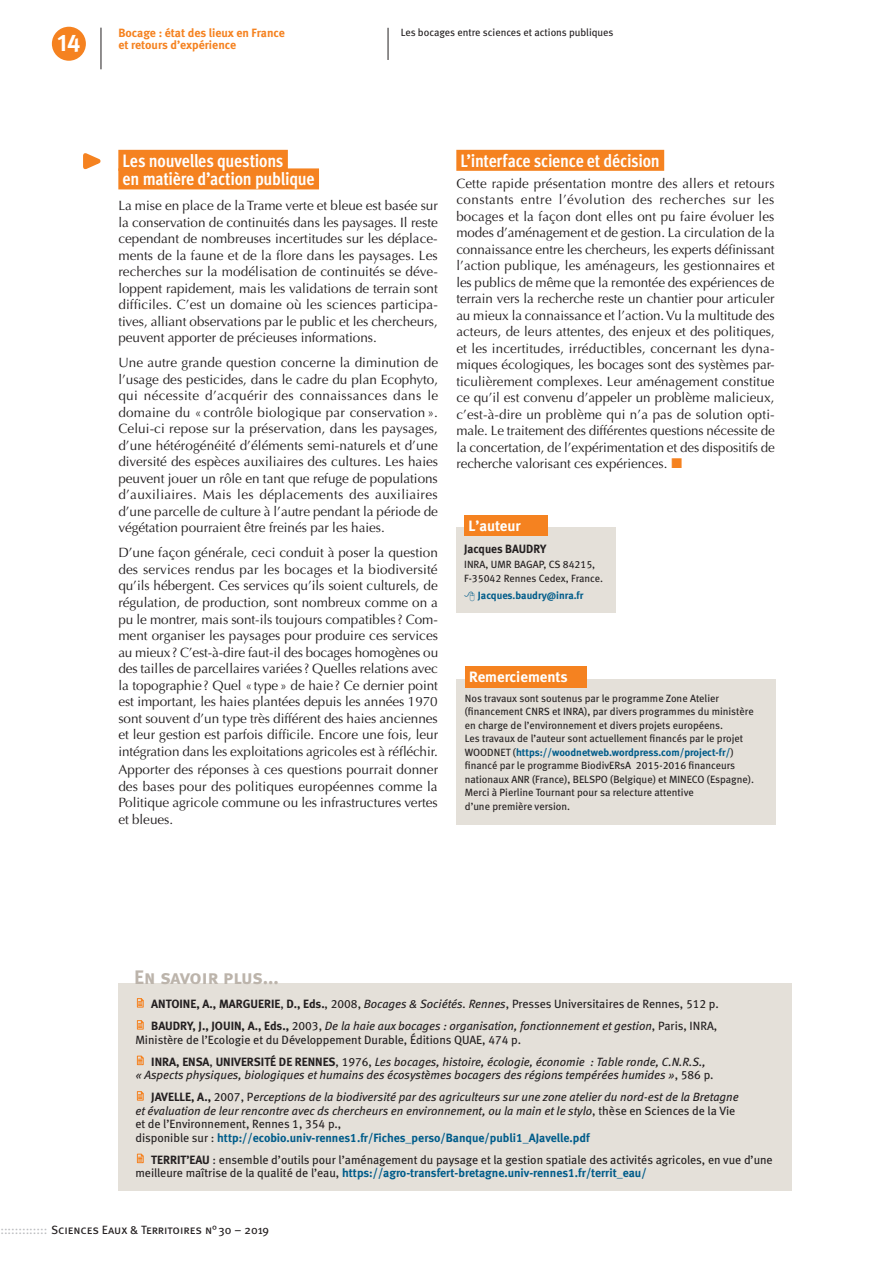
<style>
.page{position:relative;width:893px;height:1263px;background:#fff}
.page>*{position:absolute;margin:0;border:0;box-sizing:border-box;transform-origin:0 0}
.t1{font:24px "Meta Bold Caps Expert";color:#fff}
.t2{font:19.5px "Meta Bold LF Caps";letter-spacing:-.015em;color:#bcb4ab}
.t3{font:700 18px "Meta Cond OT";letter-spacing:-.015em;color:#fff}
.contact-picto{font:15px "Meta Bold LF";color:#fff}
.t4{font:13.5px/16.5px "Optima";letter-spacing:-.005em;color:#231f20;text-align:justify}
.Hors_texte{font:italic 12px/13.5px "Meta Book LF";color:#231f20}
.Hors_texte-2{font:12px/13.5px "Meta Book LF";color:#231f20}
.t5{font:700 12px/12px "Meta";color:#f58220}
.t6{font:12px "Meta Book Caps";color:#231f20}
.contacts{font:12px "Meta Bold LF";color:#231f20}
.coordonnées{font:10.5px/13.5px "Meta Book LF";color:#231f20}
.roulette_article{font:10.5px "Meta Book LF";color:#231f20}
.coordonnées-2{font:10.5px "Meta Bold LF";color:#005c8a}
.s1{font-family:"Meta Bold LF";color:#005c8a}
.s2{font-family:"Meta Bold LF"}
.s3{font-style:italic}
.s4{font-family:"Meta Bold LF";font-style:normal}
.s5{font-style:normal}
.s6{font-family:"Meta Bold LF";font-style:normal;color:#005c8a}
.s7{color:#bcbdc0}
</style>
<div class="page">
<svg style="left:83px;top:153px;width:18px;height:17px"></svg>
<hr style="left:388px;top:28px;width:1px;height:32px;background:#231f20">
<div style="left:118px;top:150px;width:170px;height:21px;background:#f58220"></div>
<div style="left:118px;top:168px;width:201px;height:21px;background:#f58220"></div>
<div style="left:118px;top:984px;width:674px;height:207px;background:#e4e0d9"></div>
<svg style="left:137px;top:998px;width:7px;height:9px"></svg>
<svg style="left:137px;top:1020px;width:7px;height:9px"></svg>
<svg style="left:137px;top:1055px;width:7px;height:10px"></svg>
<svg style="left:137px;top:1091px;width:7px;height:9px"></svg>
<svg style="left:137px;top:1153px;width:7px;height:10px"></svg>
<div style="left:456px;top:527px;width:159px;height:85px;background:#e4e0d9"></div>
<div style="left:464px;top:515px;width:84px;height:21px;background:#f58220"></div>
<div style="left:456px;top:680px;width:320px;height:145px;background:#e4e0d9"></div>
<div style="left:465px;top:666px;width:122px;height:22px;background:#f58220"></div>
<div style="left:456px;top:150px;width:208px;height:21px;background:#f58220"></div>
<div style="left:52px;top:27px;width:34px;height:34px;background:#f58220;border-radius:50%"></div>
<hr style="left:101px;top:28px;width:1px;height:41px;background:#231f20">
<h1 class="t1" style="left:57px;top:28px;width:25px">14</h1>
<p class="t5" style="left:118px;top:26px;width:168px">Bocage : état des lieux en France et retours d’expérience</p>
<p class="roulette_article" style="left:401px;top:26px;width:214px">Les bocages entre sciences et actions publiques</p>
<h1 class="t3" style="left:123px;top:149px;width:162px">Les nouvelles questions</h1>
<h1 class="t3" style="left:123px;top:168px;width:194px">en matière d’action publique</h1>
<p class="t4" style="left:118px;top:198px;width:321px">La mise en place de la Trame verte et bleue est basée sur la conservation de continuités dans les paysages. Il reste cependant de nombreuses incertitudes sur les déplace&shy;ments de la faune et de la flore dans les paysages. Les recherches sur la modélisation de continuités se déve&shy;loppent rapidement, mais les validations de terrain sont difficiles. C’est un domaine où les sciences participa&shy;tives, alliant observations par le public et les chercheurs, peuvent apporter de précieuses informations.</p>
<p class="t4" style="left:118px;top:355px;width:321px">Une autre grande question concerne la diminution de l’usage des pesticides, dans le cadre du plan Ecophyto, qui nécessite d’acquérir des connaissances dans le domaine du « contrôle biologique par conservation ».<br>Celui-ci repose sur la préservation, dans les paysages, d’une hétérogénéité d’éléments semi-naturels et d’une diversité des espèces auxiliaires des cultures. Les haies peuvent jouer un rôle en tant que refuge de populations d’auxiliaires. Mais les déplacements des auxiliaires d’une parcelle de culture à l’autre pendant la période de végétation pourraient être freinés par les haies.</p>
<p class="t4" style="left:118px;top:545px;width:321px">D’une façon générale, ceci conduit à poser la question des services rendus par les bocages et la biodiversité qu’ils hébergent. Ces services qu’ils soient culturels, de régulation, de production, sont nombreux comme on a pu le montrer, mais sont-ils toujours compatibles? Com&shy;ment organiser les paysages pour produire ces services au mieux? C’est-à-dire faut-il des bocages homogènes ou des tailles de parcellaires variées? Quelles relations avec la topographie? Quel «type» de haie? Ce dernier point est important, les haies plantées depuis les années 1970 sont souvent d’un type très différent des haies anciennes et leur gestion est parfois difficile. Encore une fois, leur intégration dans les exploitations agricoles est à réfléchir.</p>
<p class="t4" style="left:118px;top:761px;width:321px">Apporter des réponses à ces questions pourrait donner des bases pour des politiques européennes comme la Politique agricole commune ou les infrastructures vertes et bleues.</p>
<h1 class="t3" style="left:461px;top:149px;width:201px">L’interface science et décision</h1>
<p class="t4" style="left:456px;top:175px;width:320px">Cette rapide présentation montre des allers et retours constants entre l’évolution des recherches sur les bocages et la façon dont elles ont pu faire évoluer les modes d’aménagement et de gestion. La circulation de la connaissance entre les chercheurs, les experts définissant l’action publique, les aménageurs, les gestionnaires et les publics de même que la remontée des expériences de terrain vers la recherche reste un chantier pour articuler au mieux la connaissance et l’action. Vu la multitude des acteurs, de leurs attentes, des enjeux et des politiques, et les incertitudes, irréductibles, concernant les dyna&shy;miques écologiques, les bocages sont des systèmes par&shy;ticulièrement complexes. Leur aménagement constitue ce qu’il est convenu d’appeler un problème malicieux, c’est-à-dire un problème qui n’a pas de solution opti&shy;male. Le traitement des différentes questions nécessite de la concertation, de l’expérimentation et des dispositifs de recherche valorisant ces expériences.</p>
<p class="contact-picto" style="left:468px;top:517px;width:54px">L’auteur</p>
<p class="contacts" style="left:464px;top:541px;width:84px">Jacques BAUDRY</p>
<p class="coordonnées" style="left:464px;top:558px;width:140px">INRA, UMR BAGAP, CS 84215,<br>F-35042 Rennes Cedex, France.</p>
<p class="coordonnées-2" style="left:478px;top:589px;width:107px">Jacques.baudry@inra.fr</p>
<p class="contact-picto" style="left:469px;top:668px;width:100px">Remerciements</p>
<p class="coordonnées" style="left:465px;top:691px;width:291px">Nos travaux sont soutenus par le programme Zone Atelier (financement CNRS et INRA), par divers programmes du ministère en charge de l’environnement et divers projets européens.<br>Les travaux de l’auteur sont actuellement financés par le projet WOODNET (<span class="s1">https://woodnetweb.wordpress.com/project-fr/</span>) financé par le programme BiodivERsA 2015-2016 financeurs nationaux ANR (France), BELSPO (Belgique) et MINECO (Espagne).<br>Merci à Pierline Tournant pour sa relecture attentive<br>d’une première version.</p>
<p class="t2" style="left:134px;top:965px;width:146px">En savoir plus...</p>
<p class="Hors_texte-2" style="left:151px;top:997px;width:569px"><span class="s2">ANTOINE, A., MARGUERIE</span>, <span class="s2">D., Eds.</span>, 2008, <span class="s3">Bocages &amp; Sociétés. Rennes</span>, Presses Universitaires de Rennes, 512 p.</p>
<p class="Hors_texte-2" style="left:135px;top:1019px;width:584px;text-indent:16px"><span class="s2">BAUDRY, J., JOUIN, A., Eds.,</span> 2003, <span class="s3">De la haie aux bocages : organisation, fonctionnement et gestion</span>, Paris, INRA,<br>Ministère de l’Ecologie et du Développement Durable, Éditions QUAE, 474 p.</p>
<p class="Hors_texte" style="left:135px;top:1054px;width:580px;text-indent:16px"><span class="s4">INRA, ENSA</span><span class="s5">,</span> <span class="s4">UNIVERSITÉ DE RENNES</span><span class="s5">, 1976,</span> Les bocages, histoire, écologie, économie : Table ronde, C.N.R.S., « Aspects physiques, biologiques et humains des écosystèmes bocagers des régions tempérées humides »<span class="s5">, 586 p.</span></p>
<p class="Hors_texte" style="left:135px;top:1090px;width:605px;text-indent:16px"><span class="s4">JAVELLE, A.,</span> <span class="s5">2007, P</span>erceptions de la biodiversité par des agriculteurs sur une zone atelier du nord-est de la Bretagne et évaluation de leur rencontre avec ds chercheurs en environnement, ou la main et le stylo<span class="s5">, thèse en Sciences de la Vie et de l’Environnement, Rennes 1, 354 p.,<br>disponible sur :</span> <span class="s6">http://ecobio.univ-rennes1.fr/Fiches_perso/Banque/publi1_AJavelle.pdf</span></p>
<p class="Hors_texte-2" style="left:135px;top:1152px;width:639px;text-indent:16px"><span class="s2">TERRIT’EAU</span> : ensemble d’outils pour l’aménagement du paysage et la gestion spatiale des activités agricoles, en vue d’une meilleure maîtrise de la qualité de l’eau, <span class="s1">https://agro-transfert-bretagne.univ-rennes1.fr/territ_eau/</span></p>
<p class="t6" style="left:0;top:1223px;width:270px"><span class="s7">:::::::::::::</span> Sciences Eaux &amp; Territoires n°30 – 2019</p>
</div>
